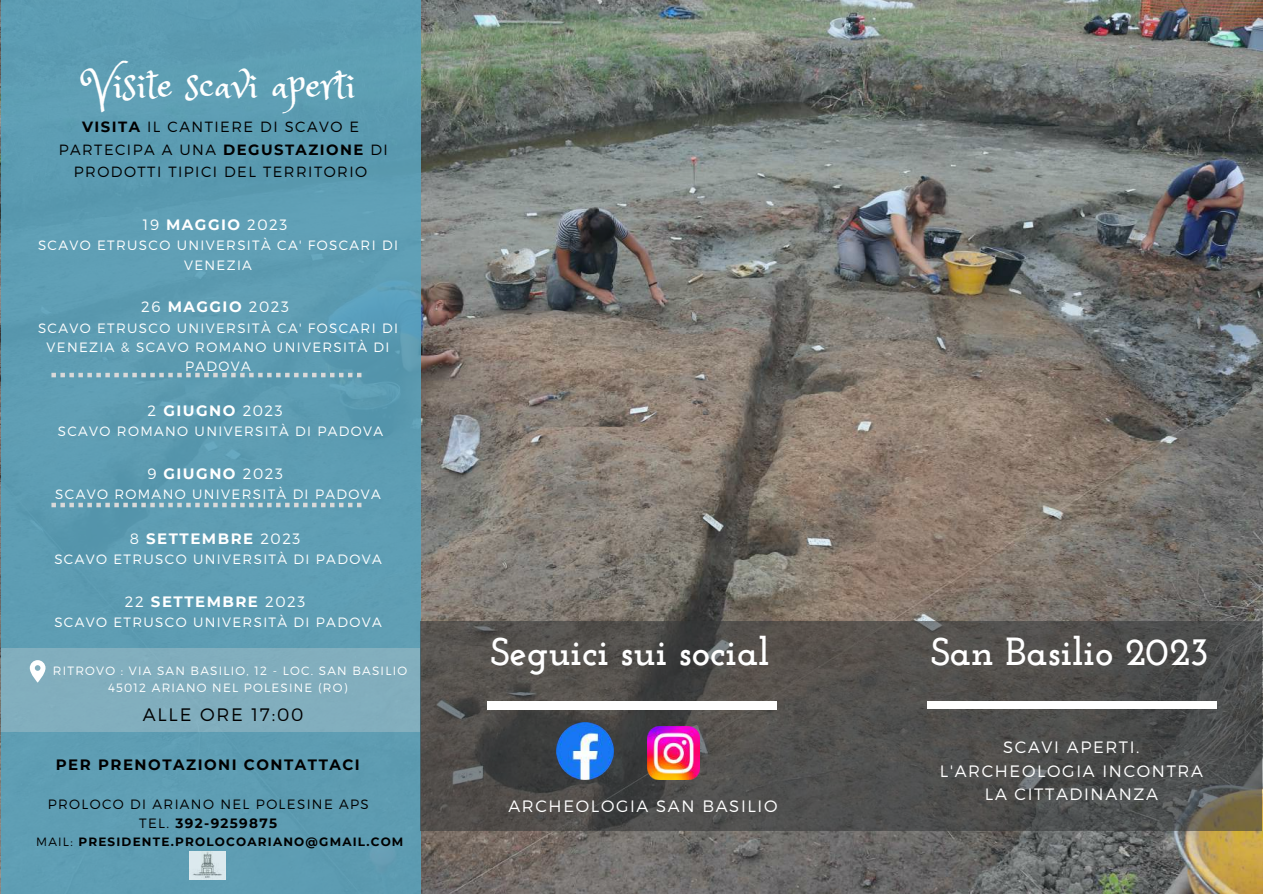
<style>
.page{position:relative;width:1263px;height:894px;background:#fff}
.page>*{position:absolute;margin:0;border:0;box-sizing:border-box;transform-origin:0 0}
.t1{font:43.8px "Princess Sofia";color:#fff}
.t2{font:700 39px "Josefin Slab";color:#fff}
.t3{font:300 18px "Montserrat";letter-spacing:.1em;color:#000}
.t4{font:300 16.5px/23.5px "Montserrat";letter-spacing:.1em;color:#fff;text-align:center}
.t5{font:700 15px "Montserrat";letter-spacing:.1em;color:#fff}
.t6{font:700 15px "Montserrat";letter-spacing:.1em;color:#000}
.t7{font:300 15px "Montserrat";letter-spacing:.1em;color:#fff}
.t8{font:300 14.85px/22.5px "Montserrat";letter-spacing:.1em;color:#000;text-align:center}
.t9{font:300 13.5px/19px "Montserrat";letter-spacing:.1em;color:#fff;text-align:center}
.t10{font:300 13.5px/19px "Montserrat";letter-spacing:.1em;color:#000;text-align:center}
.t11{font:300 12px/17px "Montserrat";letter-spacing:.1em;color:#fff;text-align:center}
.t12{font:700 12px "Montserrat";letter-spacing:.1em;color:#000}
.s1{font-weight:700}
.s2{font-weight:300}
</style>
<div class="page">
<img style="left:0;top:0;width:1263px;height:893px">
<div style="left:1px;top:0;width:419px;height:893px;background:#5e9db3"></div>
<svg style="left:421px;top:620px;width:841px;height:210px;background:#4f4e4c"></svg>
<div style="left:487px;top:701px;width:290px;height:8px;background:#fff"></div>
<div style="left:927px;top:701px;width:289px;height:7px;background:#fff"></div>
<img style="left:647px;top:726px;width:53px;height:53px">
<img style="left:556px;top:722px;width:57px;height:57px">
<svg style="left:51px;top:373px;width:310px;height:4px"></svg>
<svg style="left:51px;top:502px;width:310px;height:5px"></svg>
<img style="left:189px;top:851px;width:36px;height:28px">
<div style="left:1px;top:647px;width:418px;height:84px;background:#82aebe"></div>
<svg style="left:30px;top:660px;width:16px;height:22px"></svg>
<h1 class="t1" style="left:85px;top:57px;width:273px">Visite scavi aperti</h1>
<p class="t8" style="left:59px;top:115px;width:331px"><span class="s1">VISITA</span> IL CANTIERE DI SCAVO E<br>PARTECIPA A UNA <span class="s1">DEGUSTAZIONE</span> DI<br>PRODOTTI TIPICI DEL TERRITORIO</p>
<p class="t7" style="left:143px;top:215px;width:146px">19 <span class="s1">MAGGIO</span> 2023</p>
<p class="t9" style="left:38px;top:235px;width:362px">SCAVO ETRUSCO UNIVERSITÀ CA' FOSCARI DI<br>VENEZIA</p>
<p class="t7" style="left:141px;top:297px;width:149px">26 <span class="s1">MAGGIO</span> 2023</p>
<p class="t9" style="left:38px;top:317px;width:362px">SCAVO ETRUSCO UNIVERSITÀ CA' FOSCARI DI<br>VENEZIA &amp; SCAVO ROMANO UNIVERSITÀ DI<br>PADOVA</p>
<p class="t5" style="left:148px;top:401px;width:137px"><span class="s2">2</span> GIUGNO <span class="s2">2023</span></p>
<p class="t9" style="left:58px;top:421px;width:327px">SCAVO ROMANO UNIVERSITÀ DI PADOVA</p>
<p class="t5" style="left:147px;top:464px;width:137px"><span class="s2">9</span> GIUGNO <span class="s2">2023</span></p>
<p class="t9" style="left:55px;top:484px;width:327px">SCAVO ROMANO UNIVERSITÀ DI PADOVA</p>
<p class="t5" style="left:130px;top:529px;width:172px"><span class="s2">8</span> SETTEMBRE <span class="s2">2023</span></p>
<p class="t9" style="left:54px;top:549px;width:329px">SCAVO ETRUSCO UNIVERSITÀ DI PADOVA</p>
<p class="t5" style="left:125px;top:592px;width:182px"><span class="s2">22</span> SETTEMBRE <span class="s2">2023</span></p>
<p class="t9" style="left:54px;top:612px;width:329px">SCAVO ETRUSCO UNIVERSITÀ DI PADOVA</p>
<p class="t11" style="left:53px;top:661px;width:356px">RITROVO : VIA SAN BASILIO, 12 - LOC. SAN BASILIO<br>45012 ARIANO NEL POLESINE (RO)</p>
<h3 class="t3" style="left:143px;top:702px;width:162px">ALLE ORE 17:00</h3>
<p class="t6" style="left:56px;top:754px;width:305px">PER PRENOTAZIONI CONTATTACI</p>
<p class="t10" style="left:48px;top:793px;width:323px">PROLOCO DI ARIANO NEL POLESINE APS<br>TEL. <span class="s1">392-9259875</span></p>
<p class="t12" style="left:36px;top:833px;width:369px"><span class="s2">MAIL:</span> PRESIDENTE.PROLOCOARIANO@GMAIL.COM</p>
<h2 class="t2" style="left:491px;top:635px;width:280px">Seguici sui social</h2>
<h2 class="t2" style="left:931px;top:635px;width:280px">San Basilio 2023</h2>
<p class="t4" style="left:508px;top:793px;width:271px">ARCHEOLOGIA SAN BASILIO</p>
<p class="t4" style="left:940px;top:734px;width:265px">SCAVI APERTI.<br>L'ARCHEOLOGIA INCONTRA<br>LA CITTADINANZA</p>
</div>
